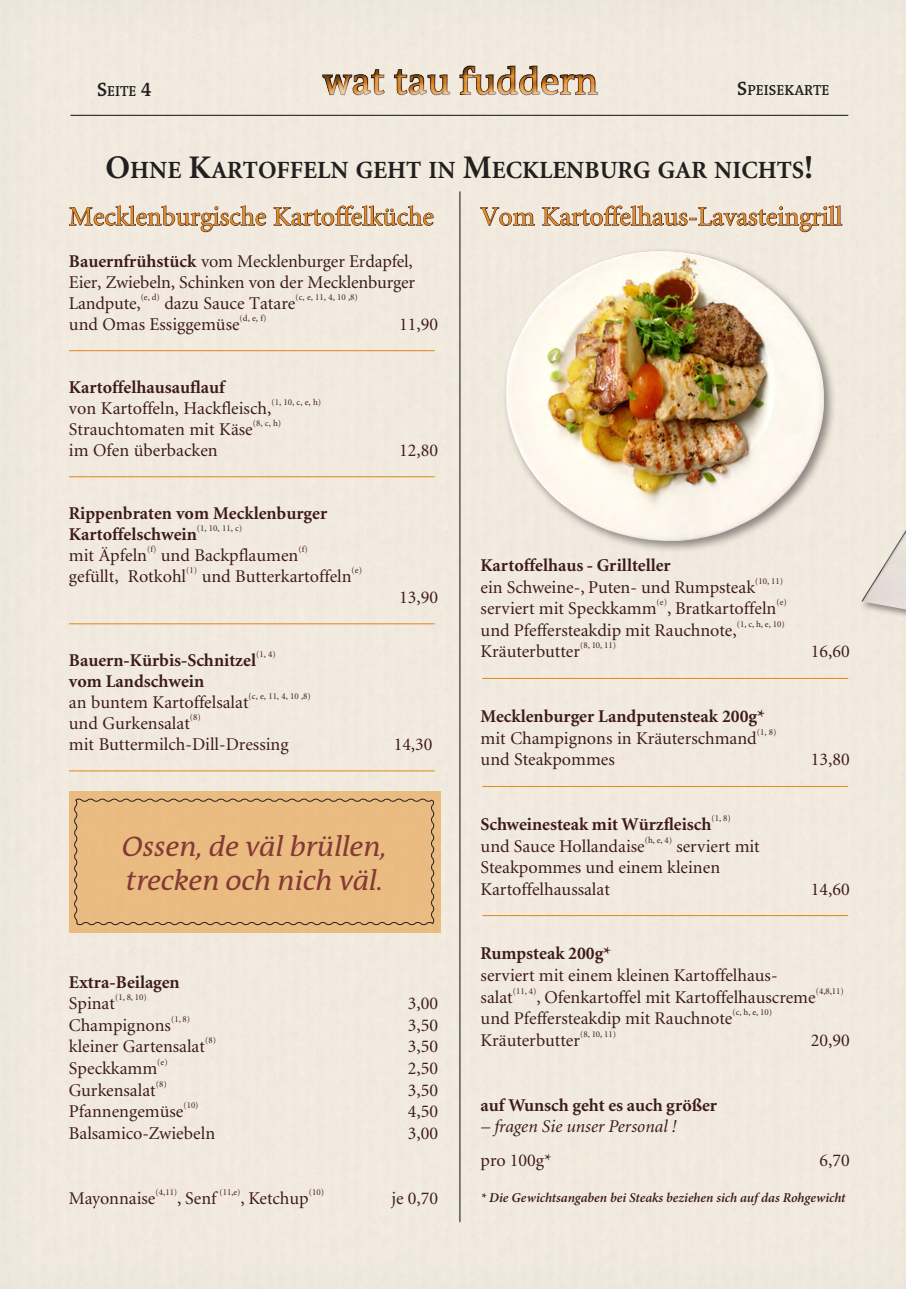
<style>
.page{position:relative;width:906px;height:1289px;background:#fff}
.page>*{position:absolute;margin:0;border:0;box-sizing:border-box;transform-origin:0 0}
.t1{font:37.5px "The Antiqua B5";color:#e28e25}
.t2{font:italic 28.5px/34.2px "The Antiqua B5 i";color:#843935}
.t3{font:27px "Minion";color:#e28e25}
.t4{font:700 24.75px "Minion";color:#231f20}
.t5{font:18px/21.6px "Minion";color:#3c1a1d}
.t6{font:700 18px/21px "Minion";color:#3c1a1d}
.t7{font:italic 18px "Minion";color:#3c1a1d}
.t8{font:14.7px "The Antiqua B6 c Semi Bold Caps";color:#231f20}
.t9{font:italic 600 13.5px "Minion Pro";color:#3c1a1d}
.t10{font:9px "Minion";color:#3c1a1d}
.s1{font-size:19.5px}
.s2{font-size:33px}
.s3{font-weight:700}
</style>
<div class="page">
<svg style="left:321px;top:106px;width:66px;height:8px"></svg>
<div style="left:313px;top:58px;width:296px;height:48px;background:#f1eade"></div>
<div style="left:311px;top:57px;width:296px;height:45px;background:#231f20;opacity:.75"></div>
<hr style="left:70px;top:115px;width:778px;height:1px;background:#231f20">
<svg style="left:69px;top:167px;width:197px;height:65px;background:#e0d6cc"></svg>
<svg style="left:273px;top:205px;width:161px;height:21px;background:#bcaca5"></svg>
<hr style="left:69px;top:350px;width:366px;height:1px;background:#e28e25">
<hr style="left:69px;top:476px;width:366px;height:1px;background:#e28e25">
<hr style="left:69px;top:623px;width:366px;height:1px;background:#e28e25">
<hr style="left:69px;top:770px;width:366px;height:1px;background:#e28e25">
<svg style="left:480px;top:207px;width:55px;height:19px"></svg>
<svg style="left:542px;top:205px;width:300px;height:27px;background:#cabdb4"></svg>
<hr style="left:482px;top:678px;width:366px;height:1px;background:#e28e25">
<hr style="left:482px;top:786px;width:366px;height:1px;background:#e28e25">
<hr style="left:482px;top:915px;width:366px;height:1px;background:#e28e25">
<hr style="left:459px;top:191px;width:1px;height:1031px;background:#231f20">
<div style="left:502px;top:247px;width:334px;height:307px;background:#231f20;opacity:.5"></div>
<img style="left:506px;top:251px;width:318px;height:290px">
<div style="left:69px;top:791px;width:371px;height:141px;background:#e9bc81"></div>
<svg style="left:74px;top:798px;width:361px;height:128px"></svg>
<div style="left:859px;top:451px;width:47px;height:216px;background:#f1e9de"></div>
<img style="left:861px;top:530px;width:45px;height:79px">
<p class="t8" style="left:97px;top:83px;width:56px"><span class="s1">S</span>EITE <span class="s1">4</span></p>
<h1 class="t1" style="left:323px;top:62px;width:277px">wat tau fuddern</h1>
<p class="t8" style="left:737px;top:83px;width:94px"><span class="s1">S</span>PEISEKARTE</p>
<h3 class="t4" style="left:105px;top:157px;width:709px"><span class="s2">O</span>HNE <span class="s2">K</span>ARTOFFELN GEHT IN <span class="s2">M</span>ECKLENBURG GAR NICHTS<span class="s2">!</span></h3>
<h3 class="t3" style="left:69px;top:203px;width:366px">Mecklenburgische Kartoffelküche</h3>
<p class="t5" style="left:69px;top:251px;width:348px;line-height:21px"><span class="s3">Bauernfrühstück</span> vom Mecklenburger Erdapfel,<br>Eier, Zwiebeln, Schinken von der Mecklenburger<br>Landpute,</p>
<p class="t10" style="left:141px;top:293px;width:21px">(e, d)</p>
<p class="t5" style="left:164px;top:293px;width:133px">dazu Sauce Tatare</p>
<p class="t10" style="left:295px;top:293px;width:64px">(c, e, 11, 4, 10 ,8)</p>
<p class="t5" style="left:69px;top:314px;width:172px">und Omas Essiggemüse</p>
<p class="t10" style="left:240px;top:314px;width:28px">(d, e, f)</p>
<p class="t5" style="left:399px;top:314px;width:40px">11,90</p>
<p class="t6" style="left:69px;top:377px;width:157px">Kartoffelhausauflauf</p>
<p class="t5" style="left:69px;top:398px;width:204px">von Kartoffeln, Hackfleisch,</p>
<p class="t10" style="left:271px;top:398px;width:51px">(1, 10, c, e, h)</p>
<p class="t5" style="left:69px;top:419px;width:185px">Strauchtomaten mit Käse</p>
<p class="t10" style="left:253px;top:419px;width:30px">(8, c, h)</p>
<p class="t5" style="left:69px;top:440px;width:150px">im Ofen überbacken</p>
<p class="t5" style="left:399px;top:440px;width:40px">12,80</p>
<p class="t6" style="left:69px;top:503px;width:260px">Rippenbraten vom Mecklenburger<br>Kartoffelschwein</p>
<p class="t10" style="left:197px;top:524px;width:47px">(1, 10, 11, c)</p>
<p class="t5" style="left:69px;top:545px;width:80px">mit Äpfeln</p>
<p class="t10" style="left:147px;top:545px;width:11px">(f)</p>
<p class="t5" style="left:161px;top:545px;width:139px">und Backpflaumen</p>
<p class="t10" style="left:298px;top:545px;width:11px">(f)</p>
<p class="t5" style="left:69px;top:566px;width:119px">gefüllt, Rotkohl</p>
<p class="t10" style="left:186px;top:566px;width:12px">(1)</p>
<p class="t5" style="left:202px;top:566px;width:151px">und Butterkartoffeln</p>
<p class="t10" style="left:351px;top:566px;width:12px">(e)</p>
<p class="t5" style="left:399px;top:587px;width:40px">13,90</p>
<p class="t6" style="left:69px;top:650px;width:189px">Bauern-Kürbis-Schnitzel</p>
<p class="t10" style="left:256px;top:650px;width:21px">(1, 4)</p>
<p class="t6" style="left:69px;top:671px;width:137px">vom Landschwein</p>
<p class="t5" style="left:69px;top:692px;width:181px">an buntem Kartoffelsalat</p>
<p class="t10" style="left:249px;top:692px;width:64px">(c, e, 11, 4, 10 ,8)</p>
<p class="t5" style="left:69px;top:713px;width:122px">und Gurkensalat</p>
<p class="t10" style="left:190px;top:713px;width:12px">(8)</p>
<p class="t5" style="left:69px;top:734px;width:221px">mit Buttermilch-Dill-Dressing</p>
<p class="t5" style="left:394px;top:734px;width:40px">14,30</p>
<h2 class="t2" style="left:122px;top:830px;width:266px">Ossen, de väl brüllen, trecken och nich väl.</h2>
<p class="t6" style="left:69px;top:971px;width:112px">Extra-Beilagen</p>
<p class="t5" style="left:69px;top:993px;width:48px">Spinat</p>
<p class="t10" style="left:115px;top:992px;width:33px">(1, 8, 10)</p>
<p class="t5" style="left:408px;top:993px;width:32px">3,00</p>
<p class="t5" style="left:69px;top:1014px;width:104px">Champignons</p>
<p class="t10" style="left:171px;top:1014px;width:21px">(1, 8)</p>
<p class="t5" style="left:408px;top:1014px;width:32px">3,50</p>
<p class="t5" style="left:69px;top:1036px;width:138px">kleiner Gartensalat</p>
<p class="t10" style="left:205px;top:1036px;width:12px">(8)</p>
<p class="t5" style="left:408px;top:1036px;width:32px">3,50</p>
<p class="t5" style="left:69px;top:1058px;width:90px">Speckkamm</p>
<p class="t10" style="left:157px;top:1057px;width:12px">(e)</p>
<p class="t5" style="left:408px;top:1058px;width:32px">2,50</p>
<p class="t5" style="left:69px;top:1079px;width:88px">Gurkensalat</p>
<p class="t10" style="left:156px;top:1079px;width:12px">(8)</p>
<p class="t5" style="left:408px;top:1079px;width:32px">3,50</p>
<p class="t5" style="left:69px;top:1101px;width:116px">Pfannengemüse</p>
<p class="t10" style="left:183px;top:1100px;width:17px">(10)</p>
<p class="t5" style="left:408px;top:1101px;width:32px">4,50</p>
<p class="t5" style="left:69px;top:1122px;width:148px">Balsamico-Zwiebeln</p>
<p class="t5" style="left:408px;top:1122px;width:32px">3,00</p>
<p class="t5" style="left:69px;top:1187px;width:88px">Mayonnaise</p>
<p class="t10" style="left:155px;top:1187px;width:23px">(4,11)</p>
<p class="t5" style="left:177px;top:1187px;width:41px">, Senf</p>
<p class="t10" style="left:219px;top:1187px;width:23px">(11,e)</p>
<p class="t5" style="left:241px;top:1187px;width:70px">, Ketchup</p>
<p class="t10" style="left:309px;top:1187px;width:17px">(10)</p>
<p class="t5" style="left:391px;top:1187px;width:48px">je 0,70</p>
<h3 class="t3" style="left:480px;top:203px;width:363px">Vom Kartoffelhaus-Lavasteingrill</h3>
<p class="t6" style="left:480px;top:555px;width:192px">Kartoffelhaus - Grillteller</p>
<p class="t5" style="left:480px;top:576px;width:276px">ein Schweine-, Puten- und Rumpsteak</p>
<p class="t10" style="left:755px;top:576px;width:29px">(10, 11)</p>
<p class="t5" style="left:480px;top:598px;width:177px">serviert mit Speckkamm</p>
<p class="t10" style="left:656px;top:598px;width:12px">(e)</p>
<p class="t5" style="left:667px;top:598px;width:111px">, Bratkartoffeln</p>
<p class="t10" style="left:776px;top:598px;width:12px">(e)</p>
<p class="t5" style="left:480px;top:620px;width:258px">und Pfeffersteakdip mit Rauchnote,</p>
<p class="t10" style="left:737px;top:619px;width:49px">(1, c, h, e, 10)</p>
<p class="t5" style="left:480px;top:641px;width:101px">Kräuterbutter</p>
<p class="t10" style="left:580px;top:641px;width:38px">(8, 10, 11)</p>
<p class="t5" style="left:811px;top:641px;width:40px">16,60</p>
<p class="t6" style="left:480px;top:706px;width:286px">Mecklenburger Landputensteak 200g*</p>
<p class="t5" style="left:480px;top:728px;width:278px">mit Champignons in Kräuterschmand</p>
<p class="t10" style="left:757px;top:727px;width:21px">(1, 8)</p>
<p class="t5" style="left:480px;top:749px;width:136px">und Steakpommes</p>
<p class="t5" style="left:811px;top:749px;width:40px">13,80</p>
<p class="t6" style="left:480px;top:814px;width:232px">Schweinesteak mit Würzfleisch</p>
<p class="t10" style="left:711px;top:814px;width:21px">(1, 8)</p>
<p class="t5" style="left:480px;top:836px;width:166px">und Sauce Hollandaise</p>
<p class="t10" style="left:645px;top:835px;width:29px">(h, e, 4)</p>
<p class="t5" style="left:480px;top:836px;width:281px;text-indent:196px">serviert mit<br>Steakpommes und einem kleinen<br>Kartoffelhaussalat</p>
<p class="t5" style="left:811px;top:879px;width:40px">14,60</p>
<p class="t6" style="left:480px;top:943px;width:132px">Rumpsteak 200g*</p>
<p class="t5" style="left:480px;top:965px;width:298px">serviert mit einem kleinen Kartoffelhaus&shy;salat</p>
<p class="t10" style="left:513px;top:986px;width:25px">(11, 4)</p>
<p class="t5" style="left:536px;top:986px;width:281px">, Ofenkartoffel mit Kartoffelhauscreme</p>
<p class="t10" style="left:815px;top:986px;width:30px">(4,8,11)</p>
<p class="t5" style="left:480px;top:1008px;width:253px">und Pfeffersteakdip mit Rauchnote</p>
<p class="t10" style="left:732px;top:1007px;width:41px">(c, h, e, 10)</p>
<p class="t5" style="left:480px;top:1029px;width:101px">Kräuterbutter</p>
<p class="t10" style="left:580px;top:1029px;width:38px">(8, 10, 11)</p>
<p class="t5" style="left:811px;top:1029px;width:40px">20,90</p>
<p class="t6" style="left:480px;top:1094px;width:238px">auf Wunsch geht es auch größer</p>
<p class="t7" style="left:480px;top:1117px;width:197px">– fragen Sie unser Personal !</p>
<p class="t5" style="left:480px;top:1150px;width:73px">pro 100g*</p>
<p class="t5" style="left:819px;top:1150px;width:32px">6,70</p>
<p class="t9" style="left:480px;top:1189px;width:366px">* Die Gewichtsangaben bei Steaks beziehen sich auf das Rohgewicht</p>
</div>
